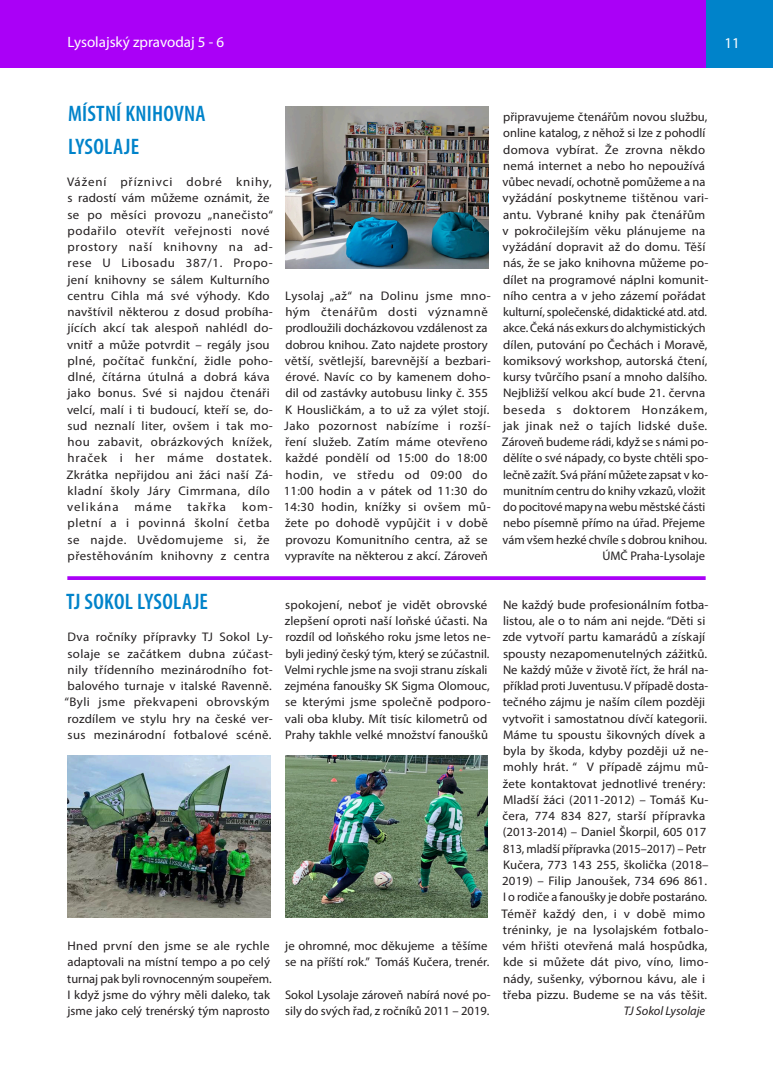
<style>
.page{position:relative;width:773px;height:1081px;background:#fff}
.page>*{position:absolute;margin:0;border:0;box-sizing:border-box;transform-origin:0 0}
.t1{font:600 condensed 22.5px/32.5px "Myriad Pro";letter-spacing:.01em;color:#0083ca}
.t2{font:15px "Myriad Pro";color:#fff}
.t3{font:12.5px/16.2px "Myriad Pro";letter-spacing:.01em;color:#231f20}
.t4{font:12.5px/16.2px "Myriad Pro";letter-spacing:.04em;color:#231f20}
.t5{font:italic 12.5px "Myriad Pro";color:#231f20}
</style>
<div class="page">
<div style="left:705px;top:0;width:67px;height:67px;background:#0083ca"></div>
<div style="left:0;top:0;width:14px;height:67px;background:#aa00f7"></div>
<div style="left:14px;top:0;width:691px;height:67px;background:#aa00f7"></div>
<img style="left:67px;top:755px;width:203px;height:162px">
<img style="left:285px;top:755px;width:203px;height:162px">
<img style="left:285px;top:106px;width:203px;height:163px">
<svg style="left:67px;top:576px;width:638px;height:4px;background:#ae0ff7"></svg>
<p class="t2" style="left:67px;top:33px;width:158px">Lysolajský zpravodaj 5 - 6</p>
<p class="t2" style="left:724px;top:34px;width:17px">11</p>
<h1 class="t1" style="left:68px;top:97px;width:139px">MÍSTNÍ KNIHOVNA<br>LYSOLAJE</h1>
<p class="t3" style="left:66px;top:174px;width:208px">Vážení příznivci dobré knihy, s radostí vám můžeme oznámit, že se po měsíci provozu „nanečisto“ podařilo otevřít veřejnosti nové prostory naší knihovny na ad&shy;rese U Libosadu 387/1. Propo&shy;jení knihovny se sálem Kulturního centru Cihla má své výhody. Kdo navštívil některou z dosud probíha&shy;jících akcí tak alespoň nahlédl do&shy;vnitř a může potvrdit – regály jsou plné, počítač funkční, židle poho&shy;dlné, čítárna útulná a dobrá káva jako bonus. Své si najdou čtenáři velcí, malí i ti budoucí, kteří se, do&shy;sud neznalí liter, ovšem i tak mo&shy;hou zabavit, obrázkových knížek, hraček i her máme dostatek.<br>Zkrátka nepřijdou ani žáci naší Zá&shy;kladní školy Járy Cimrmana, dílo velikána</p>
<p class="t4" style="left:67px;top:499px;width:207px;text-indent:174px">kom&shy;pletní a i povinná školní četba se najde. Uvědomujeme si, že přestěhováním knihovny z centra</p>
<p class="t3" style="left:134px;top:499px;width:39px">máme</p>
<p class="t3" style="left:187px;top:499px;width:40px">takřka</p>
<p class="t3" style="left:283px;top:287px;width:208px">Lysolaj „až“ na Dolinu jsme mno&shy;hým čtenářům dosti významně prodloužili docházkovou vzdálenost za dobrou knihou. Zato najdete prostory větší, světlejší, barevnější a bezbari&shy;érové. Navíc co by kamenem doho&shy;dil od zastávky autobusu linky č. 355<br>K Housličkám, a to už za výlet stojí.<br>Jako pozornost nabízíme i rozší&shy;ření služeb. Zatím máme otevřeno každé pondělí od 15:00 do 18:00 hodin, ve středu od 09:00 do 11:00 hodin a v pátek od 11:30 do 14:30 hodin, knížky si ovšem mů&shy;žete po dohodě vypůjčit i v době provozu Komunitního centra, až se vypravíte na některou z akcí. Zároveň</p>
<p class="t3" style="left:502px;top:109px;width:208px;text-align:right">připravujeme čtenářům novou službu, online katalog, z něhož si lze z pohodlí domova vybírat. Že zrovna někdo nemá internet a nebo ho nepoužívá vůbec nevadí, ochotně pomůžeme a na vyžádání poskytneme tištěnou vari&shy;antu. Vybrané knihy pak čtenářům v pokročilejším věku plánujeme na vyžádání dopravit až do domu. Těší nás, že se jako knihovna můžeme po&shy;dílet na programové náplni komunit&shy;ního centra a v jeho zázemí pořádat kulturní, společenské, didaktické atd. atd. akce. Čeká nás exkurs do alchymistických dílen, putování po Čechách i Moravě, komiksový workshop, autorská čtení, kursy tvůrčího psaní a mnoho dalšího.<br>Nejbližší velkou akcí bude 21. června beseda s doktorem Honzákem, jak jinak než o tajích lidské duše.<br>Zároveň budeme rádi, když se s námi po&shy;dělíte o své nápady, co byste chtěli spo&shy;lečně zažít. Svá přání můžete zapsat v ko&shy;munitním centru do knihy vzkazů, vložit do pocitové mapy na webu městské části nebo písemně přímo na úřad. Přejeme vám všem hezké chvíle s dobrou knihou.<br>ÚMČ Praha-Lysolaje</p>
<h1 class="t1" style="left:66px;top:584px;width:143px">TJ SOKOL LYSOLAJE</h1>
<p class="t3" style="left:64px;top:629px;width:210px">Dva ročníky přípravky TJ Sokol Ly&shy;solaje se začátkem dubna zúčast&shy;nily třídenního mezinárodního fot&shy;balového turnaje v italské Ravenně. “Byli jsme překvapeni obrovským rozdílem ve stylu hry na české ver&shy;sus mezinárodní fotbalové scéně.</p>
<p class="t3" style="left:67px;top:937px;width:206px">Hned první den jsme se ale rychle adaptovali na místní tempo a po celý turnaj pak byli rovnocenným soupeřem.<br>I když jsme do výhry měli daleko, tak jsme jako celý trenérský tým naprosto</p>
<p class="t3" style="left:285px;top:596px;width:207px">spokojení, neboť je vidět obrovské zlepšení oproti naší loňské účasti. Na rozdíl od loňského roku jsme letos ne&shy;byli jediný český tým, který se zúčastnil.<br>Velmi rychle jsme na svoji stranu získali zejména fanoušky SK Sigma Olomouc, se kterými jsme společně podporo&shy;vali oba kluby. Mít tisíc kilometrů od Prahy takhle velké množství fanoušků</p>
<p class="t3" style="left:285px;top:937px;width:206px">je ohromné, moc děkujeme a těšíme se na příští rok.” Tomáš Kučera, trenér.</p>
<p class="t3" style="left:285px;top:986px;width:207px">Sokol Lysolaje zároveň nabírá nové po&shy;sily do svých řad, z ročníků 2011 – 2019.</p>
<p class="t3" style="left:501px;top:596px;width:208px">Ne každý bude profesionálním fotba&shy;listou, ale o to nám ani nejde. “Děti si zde vytvoří partu kamarádů a získají spousty nezapomenutelných zážitků.<br>Ne každý může v životě říct, že hrál na&shy;příklad proti Juventusu. V případě dosta&shy;tečného zájmu je naším cílem později vytvořit i samostatnou dívčí kategorii.<br>Máme tu spoustu šikovných dívek a byla by škoda, kdyby později už ne&shy;mohly hrát. “ V případě zájmu mů&shy;žete kontaktovat jednotlivé trenéry:<br>Mladší žáci (2011-2012) – Tomáš Ku&shy;čera, 774 834 827, starší přípravka (2013-2014) – Daniel Škorpil, 605 017<br>813, mladší přípravka (2015–2017) – Petr Kučera, 773 143 255, školička (2018– 2019) – Filip Janoušek, 734 696 861.<br>I o rodiče a fanoušky je dobře postaráno.<br>Téměř každý den, i v době mimo tréninky, je na lysolajském fotbalo&shy;vém hřišti otevřená malá hospůdka, kde si můžete dát pivo, víno, limo&shy;nády, sušenky, výbornou kávu, ale i třeba pizzu. Budeme se na vás těšit.</p>
<p class="t5" style="left:623px;top:1003px;width:83px">TJ Sokol Lysolaje</p>
</div>
